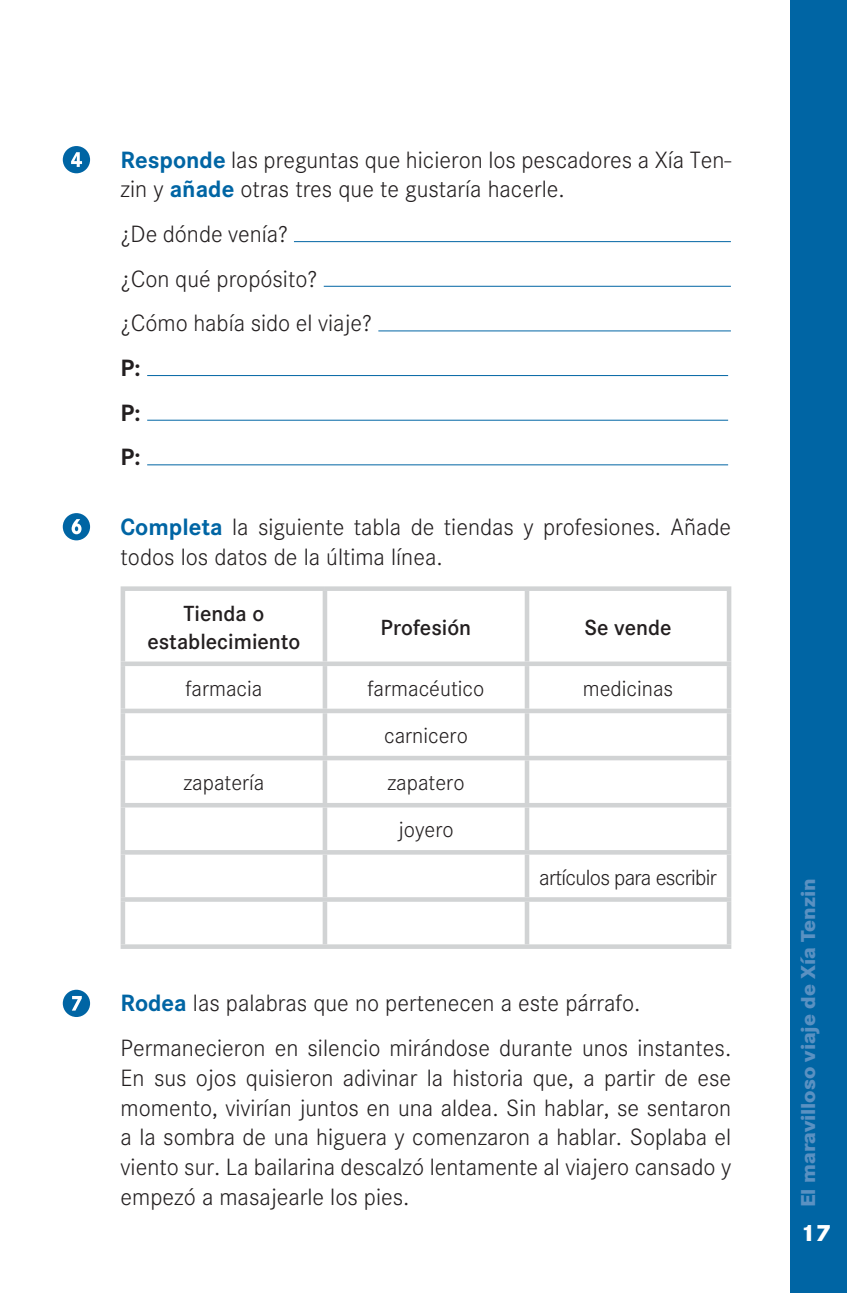
<style>
.page{position:relative;width:847px;height:1293px;background:#fff}
.page>*{position:absolute;margin:0;border:0;box-sizing:border-box;transform-origin:0 0}
.t1{font:300 24.5px/29.8px "Corporate S";color:#231f20}
.t2{font:700 24.5px/44.6px "Corporate S";color:#231f20;text-align:justify}
.t3{font:800 24.5px "Corporate S";color:#fff}
.t4{font:300 22.75px/47.1px "Corporate S";color:#231f20;text-align:center}
.t5{font:600 22.75px/28px "Corporate S";color:#231f20;text-align:center}
.t6{font:300 22.75px "Corporate S";letter-spacing:-.03em;color:#231f20}
.t7{font:800 21px "Corporate S";color:#5a91c2}
.s1{font-weight:700;color:#0065a4}
</style>
<div class="page">
<div style="left:790px;top:0;width:56px;height:1293px;background:#0065a4"></div>
<svg style="left:63px;top:146px;width:27px;height:27px"></svg>
<hr style="left:294px;top:241px;width:436px;height:1px;background:#0065a4">
<hr style="left:323px;top:286px;width:407px;height:1px;background:#0065a4">
<hr style="left:378px;top:330px;width:352px;height:1px;background:#0065a4">
<hr style="left:147px;top:375px;width:580px;height:1px;background:#0065a4">
<hr style="left:147px;top:420px;width:580px;height:1px;background:#0065a4">
<hr style="left:147px;top:464px;width:580px;height:1px;background:#0065a4">
<svg style="left:63px;top:513px;width:27px;height:27px"></svg>
<div style="left:322px;top:591px;width:5px;height:70px;background:#d1d3d4"></div>
<div style="left:524px;top:591px;width:5px;height:70px;background:#d1d3d4"></div>
<div style="left:121px;top:661px;width:406px;height:5px;background:#d1d3d4"></div>
<div style="left:322px;top:666px;width:5px;height:42px;background:#d1d3d4"></div>
<div style="left:527px;top:661px;width:204px;height:5px;background:#d1d3d4"></div>
<div style="left:524px;top:666px;width:5px;height:42px;background:#d1d3d4"></div>
<div style="left:121px;top:708px;width:406px;height:5px;background:#d1d3d4"></div>
<div style="left:322px;top:713px;width:5px;height:43px;background:#d1d3d4"></div>
<div style="left:527px;top:708px;width:204px;height:5px;background:#d1d3d4"></div>
<div style="left:524px;top:713px;width:5px;height:43px;background:#d1d3d4"></div>
<hr style="left:121px;top:756px;width:406px;height:4px;background:#d1d3d4">
<div style="left:322px;top:760px;width:5px;height:43px;background:#d1d3d4"></div>
<hr style="left:527px;top:756px;width:204px;height:4px;background:#d1d3d4">
<div style="left:524px;top:760px;width:5px;height:43px;background:#d1d3d4"></div>
<hr style="left:121px;top:803px;width:406px;height:4px;background:#d1d3d4">
<div style="left:322px;top:807px;width:5px;height:43px;background:#d1d3d4"></div>
<hr style="left:527px;top:803px;width:204px;height:4px;background:#d1d3d4">
<div style="left:524px;top:807px;width:5px;height:43px;background:#d1d3d4"></div>
<hr style="left:121px;top:850px;width:406px;height:4px;background:#d1d3d4">
<div style="left:322px;top:854px;width:5px;height:43px;background:#d1d3d4"></div>
<hr style="left:527px;top:850px;width:204px;height:4px;background:#d1d3d4">
<div style="left:524px;top:854px;width:5px;height:43px;background:#d1d3d4"></div>
<div style="left:121px;top:897px;width:406px;height:5px;background:#d1d3d4"></div>
<div style="left:322px;top:902px;width:5px;height:42px;background:#d1d3d4"></div>
<div style="left:527px;top:897px;width:204px;height:5px;background:#d1d3d4"></div>
<div style="left:524px;top:902px;width:5px;height:42px;background:#d1d3d4"></div>
<div style="left:121px;top:944px;width:610px;height:5px;background:#d1d3d4"></div>
<div style="left:121px;top:586px;width:204px;height:5px;background:#d1d3d4"></div>
<hr style="left:121px;top:591px;width:4px;height:70px;background:#d1d3d4">
<div style="left:325px;top:586px;width:406px;height:5px;background:#d1d3d4"></div>
<div style="left:726px;top:591px;width:5px;height:70px;background:#d1d3d4"></div>
<hr style="left:121px;top:666px;width:4px;height:42px;background:#d1d3d4">
<div style="left:726px;top:666px;width:5px;height:42px;background:#d1d3d4"></div>
<hr style="left:121px;top:713px;width:4px;height:43px;background:#d1d3d4">
<div style="left:726px;top:713px;width:5px;height:43px;background:#d1d3d4"></div>
<hr style="left:121px;top:760px;width:4px;height:43px;background:#d1d3d4">
<div style="left:726px;top:760px;width:5px;height:43px;background:#d1d3d4"></div>
<hr style="left:121px;top:807px;width:4px;height:43px;background:#d1d3d4">
<div style="left:726px;top:807px;width:5px;height:43px;background:#d1d3d4"></div>
<hr style="left:121px;top:854px;width:4px;height:43px;background:#d1d3d4">
<div style="left:726px;top:854px;width:5px;height:43px;background:#d1d3d4"></div>
<hr style="left:121px;top:902px;width:4px;height:42px;background:#d1d3d4">
<div style="left:726px;top:902px;width:5px;height:42px;background:#d1d3d4"></div>
<svg style="left:63px;top:989px;width:27px;height:28px"></svg>
<p class="t1" style="left:120px;top:147px;width:612px"><span class="s1">Responde</span> las preguntas que hicieron los pescadores a Xía Ten&shy;zin y <span class="s1">añade</span> otras tres que te gustaría hacerle.</p>
<p class="t1" style="left:120px;top:214px;width:253px;line-height:44.6px">¿De dónde venía?<br>¿Con qué propósito? ¿Cómo había sido el viaje?</p>
<p class="t2" style="left:121px;top:348px;width:21px">P:<br>P:<br>P:</p>
<p class="t1" style="left:120px;top:514px;width:612px"><span class="s1">Completa</span> la siguiente tabla de tiendas y profesiones. Añade todos los datos de la última línea.</p>
<p class="t5" style="left:147px;top:599px;width:154px">Tienda o establecimiento</p>
<p class="t5" style="left:380px;top:613px;width:92px">Profesión</p>
<p class="t5" style="left:584px;top:613px;width:89px">Se vende</p>
<p class="t4" style="left:185px;top:667px;width:78px">farmacia</p>
<p class="t4" style="left:367px;top:667px;width:118px">farmacéutico</p>
<p class="t4" style="left:582px;top:667px;width:92px">medicinas</p>
<p class="t4" style="left:384px;top:714px;width:85px">carnicero</p>
<p class="t4" style="left:183px;top:761px;width:83px">zapatería</p>
<p class="t4" style="left:387px;top:761px;width:79px">zapatero joyero</p>
<p class="t6" style="left:539px;top:868px;width:179px">artículos para escribir</p>
<p class="t1" style="left:120px;top:983px;width:612px;line-height:44.6px"><span class="s1">Rodea</span> las palabras que no pertenecen a este párrafo.<br>Permanecieron en silencio mirándose durante unos instantes.</p>
<p class="t1" style="left:120px;top:1065px;width:612px;text-align:justify">En sus ojos quisieron adivinar la historia que, a partir de ese momento, vivirían juntos en una aldea. Sin hablar, se sentaron a la sombra de una higuera y comenzaron a hablar. Soplaba el viento sur. La bailarina descalzó lentamente al viajero cansado y empezó a masajearle los pies.</p>
<p class="t7" style="left:800px;top:1207px;width:330px;rotate:-90deg">El maravilloso viaje de Xía Tenzin</p>
<p class="t3" style="left:800px;top:1223px;width:32px">17</p>
</div>
